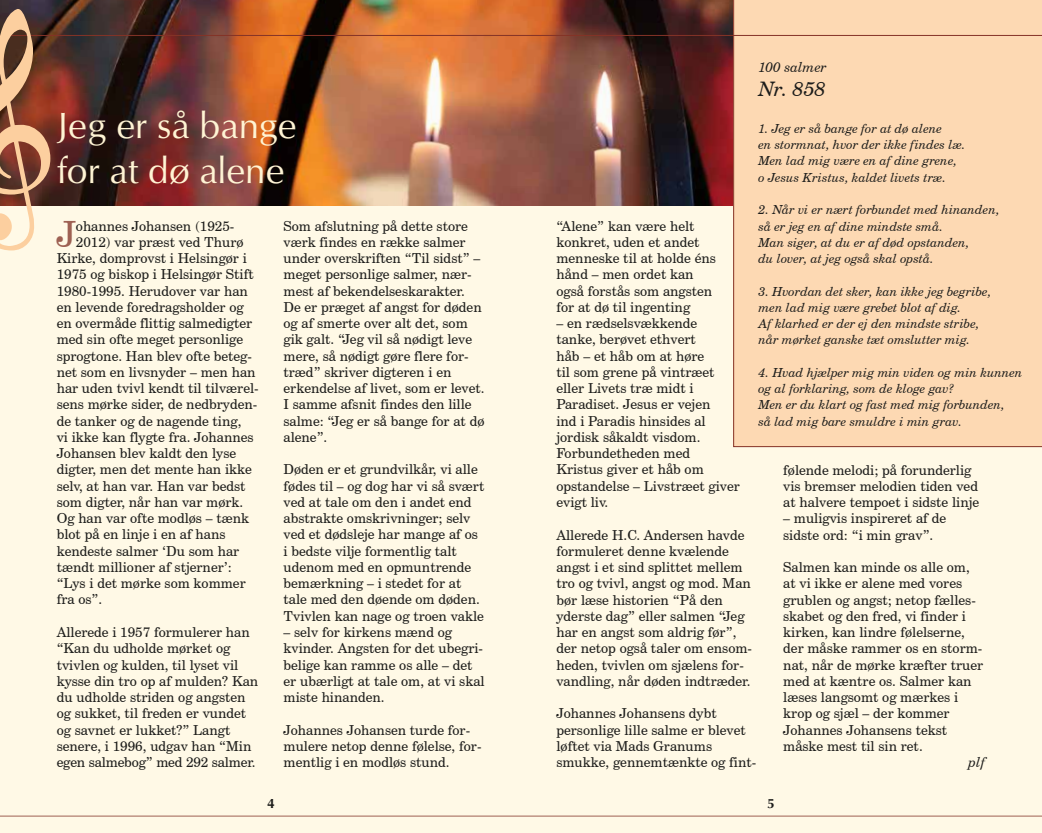
<style>
.page{position:relative;width:1042px;height:833px;background:#fff9e6}
.page>*{position:absolute;margin:0;border:0;box-sizing:border-box;transform-origin:0 0}
.t1{font:37.5px/45px "Ophian";color:#fff4d4}
.t2{font:36.25px "Century Schoolbook BT";color:#9e6153}
.t3{font:italic 20px "Century Schoolbook BT";color:#1d1d1b}
.t4{font:13.75px/16.2px "Century Schoolbook BT";color:#1d1d1b}
.t5{font:italic 13.75px "Century Schoolbook BT";color:#1d1d1b}
.t6{font:700 13.75px "Ophian";color:#1d1d1b}
.t7{font:italic 12.5px/16.2px "Century Schoolbook BT";letter-spacing:-.005em;color:#1d1d1b}
</style>
<div class="page">
<img style="left:0;top:0;width:733px;height:206px">
<div style="left:733px;top:0;width:309px;height:447px;background:#fdd9b3"></div>
<hr style="left:0;top:35px;width:1042px;height:1px;background:#843327">
<hr style="left:0;top:815px;width:1042px;height:1px;background:#9e6153">
<svg style="left:0;top:7px;width:50px;height:199px;background:#613023"></svg>
<h1 class="t1" style="left:57px;top:104px;width:242px">Jeg er så bange for at dø alene</h1>
<h2 class="t2" style="left:57px;top:212px;width:21px">J</h2>
<p class="t4" style="left:76px;top:217px;width:160px">ohannes Johansen (1925-</p>
<p class="t4" style="left:76px;top:234px;width:169px">2012) var præst ved Thurø</p>
<p class="t4" style="left:57px;top:250px;width:192px">Kirke, domprovst i Helsingør i</p>
<p class="t4" style="left:57px;top:266px;width:198px">1975 og biskop i Helsingør Stift</p>
<p class="t4" style="left:57px;top:282px;width:193px">1980-1995. Herudover var han</p>
<p class="t4" style="left:57px;top:299px;width:189px">en levende foredragsholder og</p>
<p class="t4" style="left:57px;top:315px;width:197px">en overmåde flittig salmedigter</p>
<p class="t4" style="left:57px;top:331px;width:188px">med sin ofte meget personlige</p>
<p class="t4" style="left:57px;top:347px;width:197px">sprogtone. Han blev ofte beteg-</p>
<p class="t4" style="left:57px;top:364px;width:200px">net som en livsnyder – men han</p>
<p class="t4" style="left:57px;top:380px;width:202px">har uden tvivl kendt til tilværel-</p>
<p class="t4" style="left:57px;top:396px;width:201px">sens mørke sider, de nedbryden-</p>
<p class="t4" style="left:57px;top:412px;width:186px">de tanker og de nagende ting,</p>
<p class="t4" style="left:57px;top:429px;width:198px">vi ikke kan flygte fra. Johannes</p>
<p class="t4" style="left:57px;top:445px;width:181px">Johansen blev kaldt den lyse</p>
<p class="t4" style="left:57px;top:461px;width:197px">digter, men det mente han ikke</p>
<p class="t4" style="left:57px;top:477px;width:190px">selv, at han var. Han var bedst</p>
<p class="t4" style="left:57px;top:494px;width:188px">som digter, når han var mørk.</p>
<p class="t4" style="left:57px;top:510px;width:194px">Og han var ofte modløs – tænk</p>
<p class="t4" style="left:57px;top:526px;width:170px">blot på en linje i en af hans</p>
<p class="t4" style="left:57px;top:542px;width:184px">kendeste salmer ‘Du som har</p>
<p class="t4" style="left:57px;top:559px;width:177px">tændt millioner af stjerner’:</p>
<p class="t4" style="left:57px;top:575px;width:191px">“Lys i det mørke som kommer</p>
<p class="t4" style="left:57px;top:591px;width:47px">fra os”.</p>
<p class="t4" style="left:57px;top:624px;width:203px">Allerede i 1957 formulerer han “Kan du udholde mørket og tvivlen og kulden, til lyset vil kysse din tro op af mulden? Kan du udholde striden og angsten og sukket, til freden er vundet og savnet er lukket?” Langt senere, i 1996, udgav han “Min egen salmebog” med 292 salmer.</p>
<p class="t4" style="left:283px;top:217px;width:203px">Som afslutning på dette store værk findes en række salmer under overskriften “Til sidst” – meget personlige salmer, nær&shy;mest af bekendelseskarakter.<br>De er præget af angst for døden og af smerte over alt det, som gik galt. “Jeg vil så nødigt leve mere, så nødigt gøre flere for&shy;træd” skriver digteren i en erkendelse af livet, som er levet.<br>I samme afsnit findes den lille salme: “Jeg er så bange for at dø alene”.</p>
<p class="t4" style="left:283px;top:461px;width:202px">Døden er et grundvilkår, vi alle fødes til – og dog har vi så svært ved at tale om den i andet end abstrakte omskrivninger; selv ved et dødsleje har mange af os i bedste vilje formentlig talt udenom med en opmuntrende bemærkning – i stedet for at tale med den døende om døden.<br>Tvivlen kan nage og troen vakle</p>
<p class="t4" style="left:283px;top:624px;width:203px">– selv for kirkens mænd og kvinder. Angsten for det ubegri&shy;belige kan ramme os alle – det er ubærligt at tale om, at vi skal miste hinanden.</p>
<p class="t4" style="left:283px;top:721px;width:198px">Johannes Johansen turde for&shy;mulere netop denne følelse, for&shy;mentlig i en modløs stund.</p>
<p class="t5" style="left:758px;top:59px;width:70px">100 salmer</p>
<h3 class="t3" style="left:758px;top:76px;width:69px">Nr. 858</h3>
<p class="t7" style="left:758px;top:120px;width:208px">1. Jeg er så bange for at dø alene<br>en stormnat, hvor der ikke findes læ.<br>Men lad mig være en af dine grene, o Jesus Kristus, kaldet livets træ.</p>
<p class="t7" style="left:758px;top:201px;width:242px">2. Når vi er nært forbundet med hinanden, så er jeg en af dine mindste små.<br>Man siger, at du er af død opstanden,<br>du lover, at jeg også skal opstå.</p>
<p class="t7" style="left:758px;top:283px;width:234px">3. Hvordan det sker, kan ikke jeg begribe, men lad mig være grebet blot af dig.<br>Af klarhed er der ej den mindste stribe, når mørket ganske tæt omslutter mig.</p>
<p class="t7" style="left:758px;top:364px;width:266px">4. Hvad hjælper mig min viden og min kunnen og al forklaring, som de kloge gav?<br>Men er du klart og fast med mig forbunden,<br>så lad mig bare smuldre i min grav.</p>
<p class="t4" style="left:556px;top:217px;width:161px">“Alene” kan være helt konkret, uden et andet menneske til at holde éns hånd – men ordet kan også forstås som angsten for at dø til ingenting</p>
<p class="t4" style="left:556px;top:315px;width:185px">– en rædselsvækkende tanke, berøvet ethvert<br>håb – et håb om at høre<br>til som grene på vintræet eller Livets træ midt i<br>Paradiset. Jesus er vejen<br>ind i Paradis hinsides al jordisk såkaldt visdom.<br>Forbundetheden med<br>Kristus giver et håb om opstandelse – Livstræet giver evigt liv.</p>
<p class="t4" style="left:556px;top:526px;width:197px">Allerede H.C. Andersen havde formuleret denne kvælende angst i et sind splittet mellem tro og tvivl, angst og mod. Man bør læse historien “På den yderste dag” eller salmen “Jeg har en angst som aldrig før”, der netop også taler om ensom&shy;heden, tvivlen om sjælens for&shy;vandling, når døden indtræder.</p>
<p class="t4" style="left:556px;top:705px;width:201px">Johannes Johansens dybt personlige lille salme er blevet løftet via Mads Granums smukke, gennemtænkte og fint-</p>
<p class="t4" style="left:783px;top:461px;width:197px">følende melodi; på forunderlig vis bremser melodien tiden ved at halvere tempoet i sidste linje</p>
<p class="t4" style="left:783px;top:510px;width:164px">– muligvis inspireret af de sidste ord: “i min grav”.</p>
<p class="t4" style="left:783px;top:559px;width:202px">Salmen kan minde os alle om, at vi ikke er alene med vores grublen og angst; netop fælles&shy;skabet og den fred, vi finder i kirken, kan lindre følelserne, der måske rammer os en storm&shy;nat, når de mørke kræfter truer med at kæntre os. Salmer kan læses langsomt og mærkes i krop og sjæl – der kommer<br>Johannes Johansens tekst måske mest til sin ret.</p>
<p class="t5" style="left:968px;top:754px;width:18px">plf</p>
<p class="t6" style="left:267px;top:795px;width:9px">4</p>
<p class="t6" style="left:767px;top:795px;width:9px">5</p>
</div>
